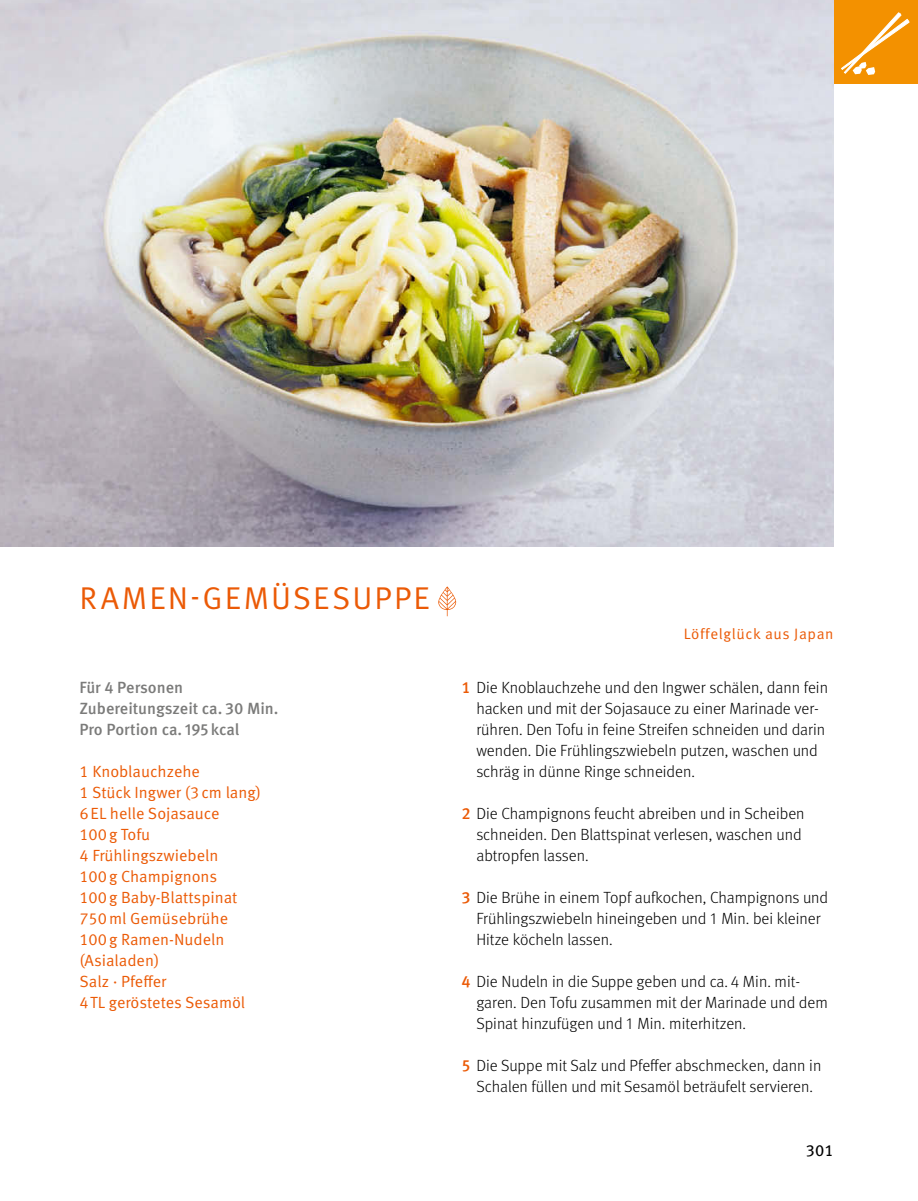
<style>
.page{position:relative;width:918px;height:1201px;background:#fff}
.page>*{position:absolute;margin:0;border:0;box-sizing:border-box;transform-origin:0 0}
.t1{font:31.5px "Meta OT Norm";letter-spacing:.065em;color:#eb5a06}
.t2{font:300 16.1px/21px "Meta OT";color:#000}
.t3{font:16.1px/21px "Meta OT Norm";color:#eb5a06}
.t4{font:500 16.1px/21px "Meta OT";color:#7b7b7a}
.t5{font:16.1px "Meta OT";color:#000}
.t6{font:15.05px "Meta OT Norm";letter-spacing:.04em;color:#eb5a06}
.s1{font-weight:500;color:#eb5a06}
</style>
<div class="page">
<div style="left:833px;top:0;width:85px;height:84px;background:#f39100"></div>
<svg style="left:841px;top:13px;width:68px;height:62px"></svg>
<svg style="left:438px;top:586px;width:19px;height:30px"></svg>
<img style="left:0;top:0;width:834px;height:546px">
<h1 class="t1" style="left:80px;top:583px;width:352px">RAMEN-GEMÜSESUPPE</h1>
<p class="t4" style="left:79px;top:678px;width:201px">Für 4 Personen<br>Zubereitungszeit ca. 30 Min.<br>Pro Portion ca. 195 kcal</p>
<p class="t3" style="left:79px;top:761px;width:183px">1 Knoblauchzehe<br>1 Stück Ingwer (3 cm lang)<br>6 EL helle Sojasauce<br>100 g Tofu<br>4 Frühlingszwiebeln<br>100 g Champignons<br>100 g Baby-Blattspinat<br>750 ml Gemüsebrühe<br>100 g Ramen-Nudeln (Asialaden)<br>Salz · Pfeffer<br>4 TL geröstetes Sesamöl</p>
<p class="t6" style="left:684px;top:626px;width:151px">Löffelglück aus Japan</p>
<p class="t2" style="left:476px;top:677px;width:353px;text-indent:-15px"><span class="s1">1</span> Die Knoblauchzehe und den Ingwer schälen, dann fein hacken und mit der Sojasauce zu einer Marinade ver&shy;rühren. Den Tofu in feine Streifen schneiden und darin wenden. Die Frühlingszwiebeln putzen, waschen und schräg in dünne Ringe schneiden.</p>
<p class="t2" style="left:476px;top:803px;width:330px;text-indent:-15px"><span class="s1">2</span> Die Champignons feucht abreiben und in Scheiben schneiden. Den Blattspinat verlesen, waschen und abtropfen lassen.</p>
<p class="t2" style="left:476px;top:887px;width:353px;text-indent:-15px"><span class="s1">3</span> Die Brühe in einem Topf aufkochen, Champignons und<br>Frühlingszwiebeln hineingeben und 1 Min. bei kleiner<br>Hitze köcheln lassen.</p>
<p class="t2" style="left:476px;top:971px;width:353px;text-indent:-15px"><span class="s1">4</span> Die Nudeln in die Suppe geben und ca. 4 Min. mit&shy;garen. Den Tofu zusammen mit der Marinade und dem<br>Spinat hinzufügen und 1 Min. miterhitzen.</p>
<p class="t2" style="left:461px;top:1055px;width:361px;text-align:center"><span class="s1">5</span> Die Suppe mit Salz und Pfeffer abschmecken, dann in<br>Schalen füllen und mit Sesamöl beträufelt servieren.</p>
<p class="t5" style="left:806px;top:1140px;width:29px">301</p>
</div>
